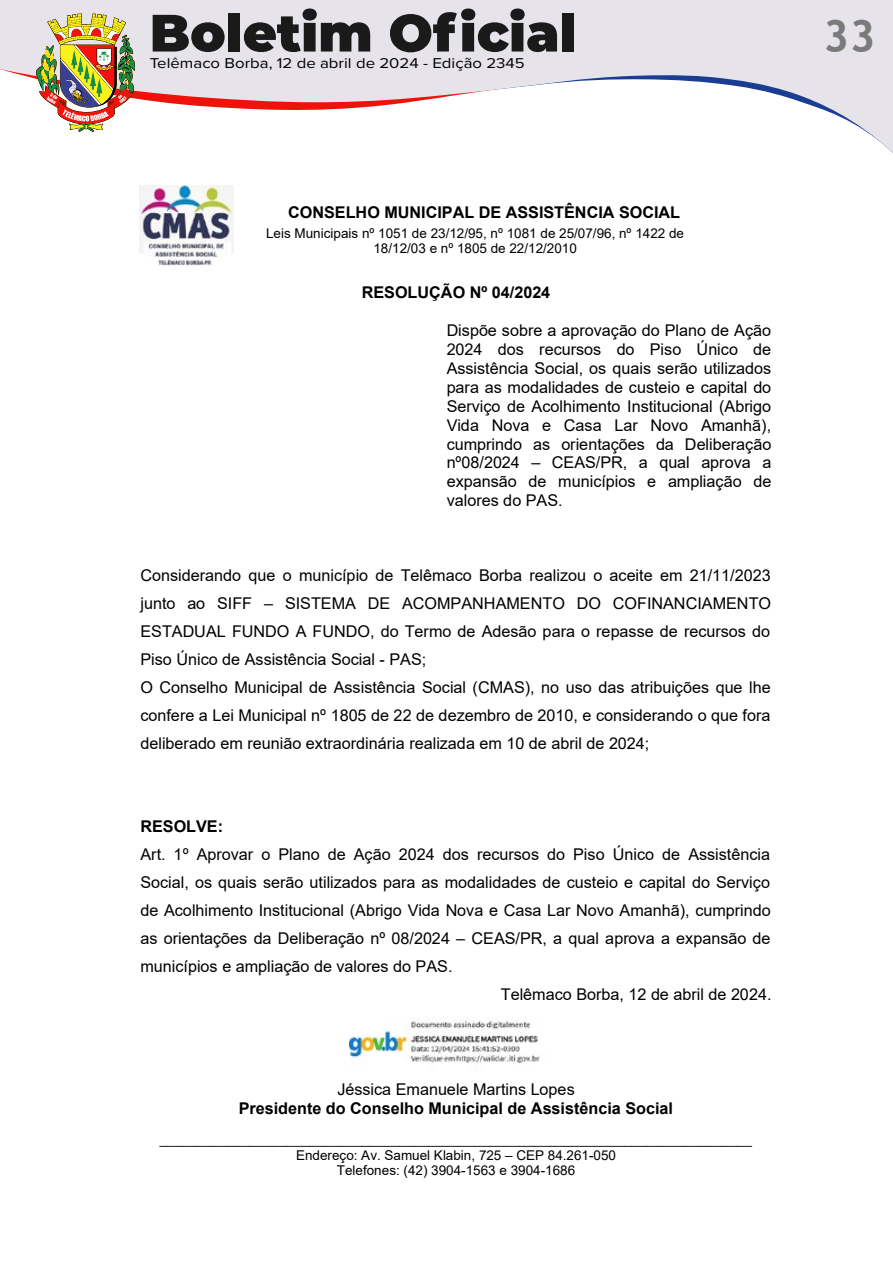
<style>
.page{position:relative;width:893px;height:1263px;background:#fff}
.page>*{position:absolute;margin:0;border:0;box-sizing:border-box;transform-origin:0 0}
.t1{font:700 45px "Trebuchet MS";color:#7c7b7b}
.t2{font:16.2px/18.9px "Arial";color:#000;text-align:justify}
.t3{font:700 16.2px "Arial";color:#000}
.t4{font:14.7px "Proxima Nova";color:#000;scale:1.14 1}
.t5{font:13.5px/15.5px "Arial";color:#000;text-align:center}
</style>
<div class="page">
<div style="left:0;top:0;width:893px;height:9px;background:#e6e3eb"></div>
<svg style="left:0;top:9px;width:893px;height:144px"></svg>
<img style="left:139px;top:186px;width:95px;height:80px">
<img style="left:349px;top:1017px;width:191px;height:46px">
<p class="t4" style="left:150px;top:53px;width:331px">Telêmaco Borba, 12 de abril de 2024 - Edição 2345</p>
<p class="t3" style="left:288px;top:204px;width:394px">CONSELHO MUNICIPAL DE ASSISTÊNCIA SOCIAL</p>
<p class="t5" style="left:266px;top:225px;width:419px">Leis Municipais nº 1051 de 23/12/95, nº 1081 de 25/07/96, nº 1422 de<br>18/12/03 e nº 1805 de 22/12/2010</p>
<p class="t3" style="left:362px;top:284px;width:190px">RESOLUÇÃO Nº 04/2024</p>
<p class="t2" style="left:447px;top:321px;width:326px">Dispõe sobre a aprovação do Plano de Ação 2024 dos recursos do Piso Único de Assistência Social, os quais serão utilizados para as modalidades de custeio e capital do Serviço de Acolhimento Institucional (Abrigo Vida Nova e Casa Lar Novo Amanhã), cumprindo as orientações da Deliberação nº08/2024 – CEAS/PR, a qual aprova a expansão de municípios e ampliação de valores do PAS.</p>
<p class="t2" style="left:140px;top:561px;width:632px;line-height:27.9px;text-align:left">Considerando que o município de Telêmaco Borba realizou o aceite em 21/11/2023 junto ao SIFF – SISTEMA DE ACOMPANHAMENTO DO COFINANCIAMENTO ESTADUAL FUNDO A FUNDO, do Termo de Adesão para o repasse de recursos do Piso Único de Assistência Social - PAS;<br>O Conselho Municipal de Assistência Social (CMAS), no uso das atribuições que lhe confere a Lei Municipal nº 1805 de 22 de dezembro de 2010, e considerando o que fora deliberado em reunião extraordinária realizada em 10 de abril de 2024;</p>
<p class="t3" style="left:140px;top:818px;width:84px">RESOLVE:</p>
<p class="t2" style="left:140px;top:845px;width:631px">Art. 1º Aprovar o Plano de Ação 2024 dos recursos do Piso Único de Assistência</p>
<p class="t2" style="left:140px;top:873px;width:631px">Social, os quais serão utilizados para as modalidades de custeio e capital do Serviço</p>
<p class="t2" style="left:140px;top:901px;width:632px">de Acolhimento Institucional (Abrigo Vida Nova e Casa Lar Novo Amanhã), cumprindo</p>
<p class="t2" style="left:140px;top:929px;width:632px">as orientações da Deliberação nº 08/2024 – CEAS/PR, a qual aprova a expansão de</p>
<p class="t2" style="left:140px;top:957px;width:314px">municípios e ampliação de valores do PAS.</p>
<p class="t2" style="left:501px;top:985px;width:272px">Telêmaco Borba, 12 de abril de 2024.</p>
<p class="t2" style="left:337px;top:1080px;width:239px">Jéssica Emanuele Martins Lopes</p>
<p class="t3" style="left:239px;top:1099px;width:436px">Presidente do Conselho Municipal de Assistência Social</p>
<p class="t5" style="left:160px;top:1132px;width:594px">_______________________________________________________________________________<br>Endereço: Av. Samuel Klabin, 725 – CEP 84.261-050<br>Telefones: (42) 3904-1563 e 3904-1686</p>
<h1 class="t1" style="left:823px;top:8px;width:54px">33</h1>
</div>
